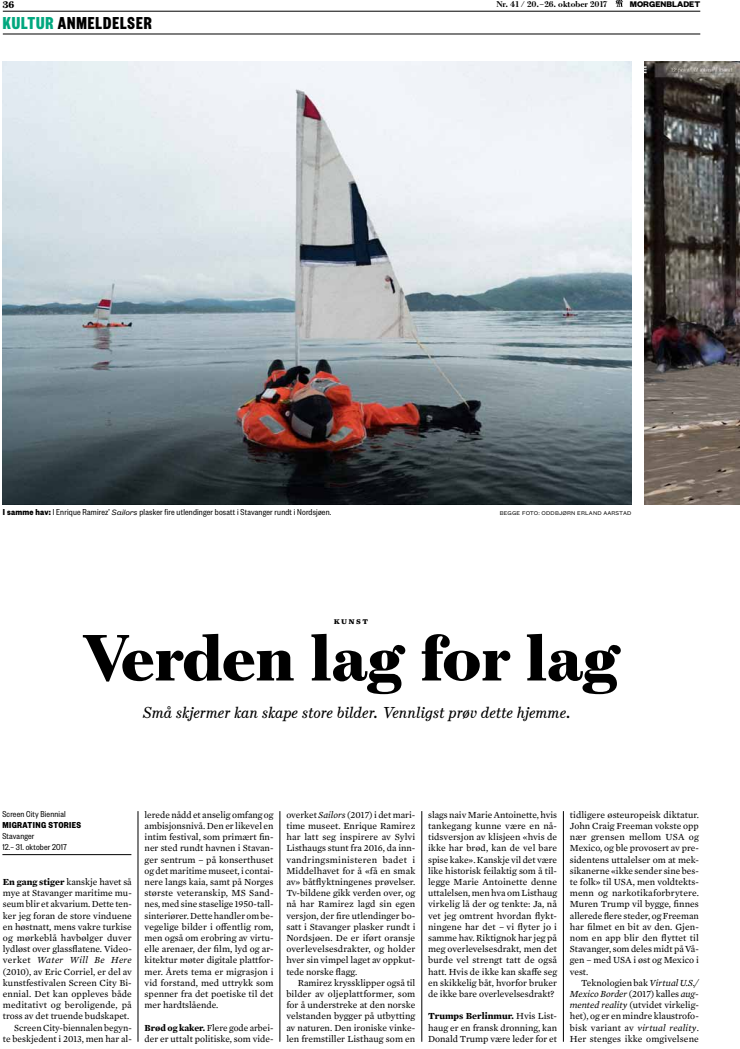
<style>
.page{position:relative;width:740px;height:1049px;background:#fff}
.page>*{position:absolute;margin:0;border:0;box-sizing:border-box;transform-origin:0 0}
.t1{font:900 66px "Escrow";color:#000}
.t2{font:700 19px "Founders Grotesk X Cond";letter-spacing:.05em;color:#000}
.t3{font:italic 16px "Escrow Text";color:#000}
.t4{font:900 10px "Escrow Text";color:#000}
.t5{font:9.5px/11.2px "Mercury Text G2";color:#000;text-align:justify}
.t6{font:9.5px/11px "Founders Grotesk Cond";letter-spacing:.02em;color:#000}
.t7{font:700 9.5px "Founders Grotesk Cond";letter-spacing:.04em;color:#000}
.t8{font:700 9.5px "Mercury Text G2";letter-spacing:.145em;color:#000}
.t9{font:700 9px "Founders Grotesk";color:#000}
.t10{font:700 8.5px "Escrow";color:#000}
.t11{font:6px "Founders Grotesk Text";letter-spacing:.02em;color:#000}
.s1{color:#00a77e}
.s2{font-weight:700}
.s3{font-family:"Founders Grotesk Text";font-style:italic;font-size:8.5px}
.s4{font-style:italic}
</style>
<div class="page">
<hr style="left:3px;top:34px;width:697px;height:1px;background:#000">
<hr style="left:3px;top:11px;width:697px;height:1px;background:#000">
<svg style="left:616px;top:0;width:7px;height:7px"></svg>
<hr style="left:280px;top:811px;width:1px;height:231px;background:#000">
<hr style="left:138px;top:811px;width:1px;height:231px;background:#000">
<hr style="left:422px;top:811px;width:1px;height:231px;background:#000">
<hr style="left:563px;top:811px;width:1px;height:231px;background:#000">
<hr style="left:2px;top:854px;width:129px;height:1px;background:#000">
<img style="left:3px;top:62px;width:628px;height:442px">
<img style="left:644px;top:62px;width:96px;height:442px">
<p class="t4" style="left:3px;top:-2px;width:13px">36</p>
<p class="t10" style="left:496px;top:-1px;width:112px">Nr. 41 / 20.–26. oktober 2017</p>
<p class="t9" style="left:630px;top:-2px;width:72px">MORGENBLADET</p>
<h2 class="t2" style="left:3px;top:11px;width:150px"><span class="s1">KULTUR</span> ANMELDELSER</h2>
<p class="t6" style="left:3px;top:506px;width:330px"><span class="s2">I samme hav:</span> I Enrique Ramirez’ <span class="s3">Sailors</span> plasker fire utlendinger bosatt i Stavanger rundt i Nordsjøen.</p>
<p class="t11" style="left:500px;top:509px;width:133px">BEGGE FOTO: ODDBJØRN ERLAND AARSTAD</p>
<p class="t8" style="left:334px;top:614px;width:36px">KUNST</p>
<h1 class="t1" style="left:82px;top:617px;width:539px">Verden lag for lag</h1>
<h3 class="t3" style="left:143px;top:703px;width:430px">Små skjermer kan skape store bilder. Vennligst prøv dette hjemme.</h3>
<p class="t6" style="left:2px;top:808px;width:65px">Screen City Biennial</p>
<p class="t7" style="left:2px;top:819px;width:79px">Migrating Stories</p>
<p class="t6" style="left:2px;top:830px;width:66px">Stavanger<br>12.– 31. oktober 2017</p>
<p class="t5" style="left:3px;top:876px;width:131px;text-align:right"><span class="s2">En gang stiger</span> kanskje havet så mye at Stavanger maritime mu&shy;seum blir et akvarium. Dette ten&shy;ker jeg foran de store vinduene en høstnatt, mens vakre turkise og mørkeblå havbølger duver lydløst over glassflatene. Video&shy;verket <span class="s4">Water Will Be Here </span>(2010), av Eric Corriel, er del av kunstfestivalen Screen City Bi&shy;ennial. Det kan oppleves både meditativt og beroligende, på tross av det truende budskapet.<br>Screen City-biennalen begyn-<br>te beskjedent i 2013, men har al-</p>
<p class="t5" style="left:145px;top:808px;width:131px">lerede nådd et anselig omfang og ambisjonsnivå. Den er likevel en intim festival, som primært fin&shy;ner sted rundt havnen i Stavan&shy;ger sentrum – på konserthuset og det maritime museet, i contai&shy;nere langs kaia, samt på Norges største veteranskip, MS Sand&shy;nes, med sine staselige 1950-tall&shy;sinteriører. Dette handler om be&shy;vegelige bilder i offentlig rom, men også om erobring av virtu&shy;elle arenaer, der film, lyd og ar&shy;kitektur møter digitale plattfor&shy;mer. Årets tema er migrasjon i vid forstand, med uttrykk som spenner fra det poetiske til det mer hardtslående.</p>
<p class="t5" style="left:145px;top:1021px;width:130px"><span class="s2">Brød og kaker.</span> Flere gode arbei&shy;der er uttalt politiske, som vide-</p>
<p class="t5" style="left:286px;top:808px;width:131px">overket <span class="s4">Sailors</span> (2017) i det mari&shy;time museet. Enrique Ramirez har latt seg inspirere av Sylvi Listhaugs stunt fra 2016, da inn&shy;vandringsministeren badet i Middelhavet for å «få en smak av» båtflyktningenes prøvelser.<br>Tv-bildene gikk verden over, og nå har Ramirez lagd sin egen versjon, der fire utlendinger bo&shy;satt i Stavanger plasker rundt i Nordsjøen. De er iført oransje overlevelsesdrakter, og holder hver sin vimpel laget av oppkut&shy;tede norske flagg.</p>
<p class="t5" style="left:286px;top:976px;width:131px;text-indent:11px">Ramirez kryssklipper også til bilder av oljeplattformer, som for å understreke at den norske velstanden bygger på utbytting av naturen. Den ironiske vinke&shy;len fremstiller Listhaug som en</p>
<p class="t5" style="left:428px;top:808px;width:131px">slags naiv Marie Antoinette, hvis tankegang kunne være en nå&shy;tidsversjon av klisjeen «hvis de ikke har brød, kan de vel bare spise kake». Kanskje vil det være like historisk feilaktig som å til&shy;legge Marie Antoinette denne uttalelsen, men hva om Listhaug virkelig lå der og tenkte: Ja, nå vet jeg omtrent hvordan flykt&shy;ningene har det – vi flyter jo i samme hav. Riktignok har jeg på meg overlevelsesdrakt, men det burde vel strengt tatt de også hatt. Hvis de ikke kan skaffe seg en skikkelig båt, hvorfor bruker de ikke bare overlevelsesdrakt?</p>
<p class="t5" style="left:428px;top:1010px;width:130px"><span class="s2">Trumps Berlinmur.</span> Hvis List&shy;haug er en fransk dronning, kan Donald Trump være leder for et</p>
<p class="t5" style="left:570px;top:808px;width:131px">tidligere østeuropeisk diktatur.<br>John Craig Freeman vokste opp nær grensen mellom USA og Mexico, og ble provosert av pre&shy;sidentens uttalelser om at mek&shy;sikanerne «ikke sender sine bes&shy;te folk» til USA, men voldtekts&shy;menn og narkotikaforbrytere.<br>Muren Trump vil bygge, finnes allerede flere steder, og Freeman har filmet en bit av den. Gjen&shy;nom en app blir den flyttet til Stavanger, som deles midt på Vå&shy;gen – med USA i øst og Mexico i vest.</p>
<p class="t5" style="left:570px;top:976px;width:130px;text-indent:11px">Teknologien bak <span class="s4">Virtual U.S./ Mexico Border</span> (2017) kalles <span class="s4">aug&shy;mented reality</span> (utvidet virkelig&shy;het), og er en mindre klaustrofo&shy;bisk variant av <span class="s4">virtual reality</span>.<br>Her stenges ikke omgivelsene</p>
</div>
